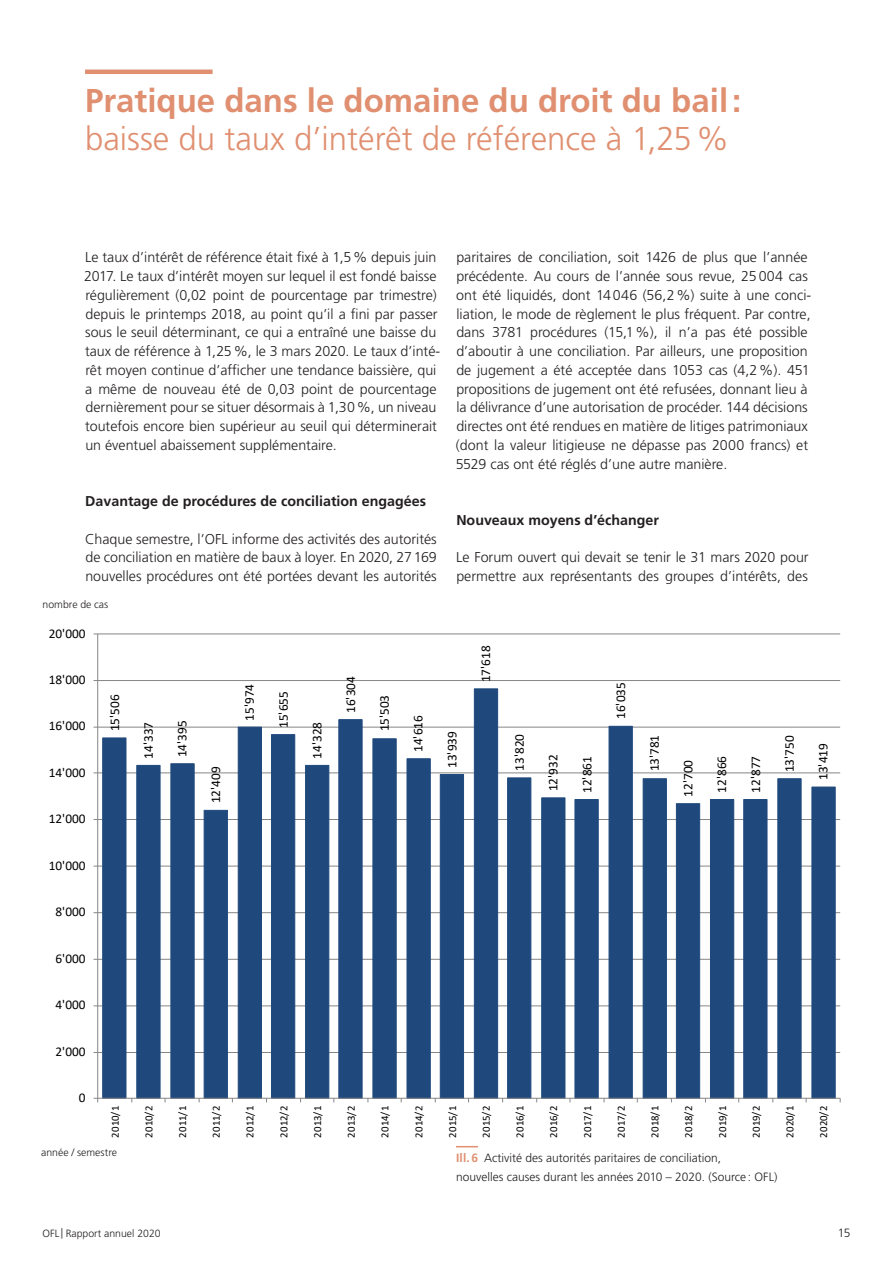
<style>
.page{position:relative;width:893px;height:1263px;background:#fff}
.page>*{position:absolute;margin:0;border:0;box-sizing:border-box;transform-origin:0 0}
.Titel_1{font:300 33px/37.5px "Frutiger LT Std";color:#e09071}
.Text{font:300 14.25px/18.8px "Frutiger LT Std";color:#231f20}
.Titel_3{font:700 14.25px "Frutiger LT Std";color:#231f20}
.t1{font:13.35px "Calibri";letter-spacing:-.005em;color:#000}
.Legenden{font:300 12px "Frutiger LT Std";color:#231f20}
.t2{font:10.8px "Calibri";letter-spacing:.03em;color:#000}
.Beschriftung_Grafik{font:300 10.5px "Frutiger LT Std";color:#231f20}
.s1{font-weight:700}
.s2{font-weight:700;color:#e09071}
</style>
<div class="page">
<svg style="left:456px;top:1146px;width:22px;height:1px"></svg>
<hr style="left:85px;top:70px;width:128px;height:4px;background:#e09071">
<hr style="left:98px;top:1052px;width:742px;height:1px;background:#868686">
<hr style="left:98px;top:1005px;width:742px;height:1px;background:#868686">
<hr style="left:98px;top:959px;width:742px;height:1px;background:#868686">
<hr style="left:98px;top:912px;width:742px;height:1px;background:#868686">
<hr style="left:98px;top:866px;width:742px;height:1px;background:#868686">
<hr style="left:98px;top:819px;width:742px;height:1px;background:#868686">
<hr style="left:98px;top:772px;width:742px;height:1px;background:#868686">
<hr style="left:98px;top:727px;width:742px;height:1px;background:#868686">
<hr style="left:98px;top:680px;width:742px;height:1px;background:#868686">
<hr style="left:98px;top:633px;width:742px;height:1px;background:#868686">
<svg style="left:102px;top:688px;width:734px;height:410px"></svg>
<hr style="left:97px;top:634px;width:1px;height:464px;background:#868686">
<hr style="left:98px;top:1098px;width:742px;height:1px;background:#868686">
<p class="Titel_1" style="left:85px;top:83px;width:658px"><span class="s1">Pratique dans le domaine du droit du bail: </span>baisse du taux d’intérêt de référence à 1,25%</p>
<p class="Text" style="left:84px;top:248px;width:358px">Le taux d’intérêt de référence était fixé à 1,5% depuis juin 2017. Le taux d’intérêt moyen sur lequel il est fondé baisse régulièrement (0,02 point de pourcentage par trimestre) depuis le printemps 2018, au point qu’il a fini par passer sous le seuil déterminant, ce qui a entraîné une baisse du taux de référence à 1,25%, le 3 mars 2020. Le taux d’inté&shy;rêt moyen continue d’afficher une tendance baissière, qui a même de nouveau été de 0,03 point de pourcentage dernièrement pour se situer désormais à 1,30%, un niveau toutefois encore bien supérieur au seuil qui déterminerait un éventuel abaissement supplémentaire.</p>
<p class="Titel_3" style="left:85px;top:493px;width:342px">Davantage de procédures de conciliation engagées</p>
<p class="Text" style="left:85px;top:529px;width:353px;text-align:justify">Chaque semestre, l’OFL informe des activités des autorités de conciliation en matière de baux à loyer. En 2020, 27169 nouvelles procédures ont été portées devant les autorités</p>
<p class="Beschriftung_Grafik" style="left:43px;top:598px;width:67px">nombre de cas</p>
<p class="t1" style="left:49px;top:624px;width:38px">20'000</p>
<p class="Text" style="left:456px;top:248px;width:357px">paritaires de conciliation, soit 1426 de plus que l’année précédente. Au cours de l’année sous revue, 25004 cas ont été liquidés, dont 14046 (56,2%) suite à une conci&shy;liation, le mode de règlement le plus fréquent. Par contre, dans 3781 procédures (15,1%), il n’a pas été possible d’aboutir à une conciliation. Par ailleurs, une proposition de jugement a été acceptée dans 1053 cas (4,2%). 451 propositions de jugement ont été refusées, donnant lieu à la délivrance d’une autorisation de procéder. 144 décisions directes ont été rendues en matière de litiges patrimoniaux (dont la valeur litigieuse ne dépasse pas 2000 francs) et 5529 cas ont été réglés d’une autre manière.</p>
<p class="Titel_3" style="left:456px;top:511px;width:204px">Nouveaux moyens d’échanger</p>
<p class="Text" style="left:456px;top:548px;width:354px">Le Forum ouvert qui devait se tenir le 31 mars 2020 pour permettre aux représentants des groupes d’intérêts, des</p>
<p class="t1" style="left:49px;top:670px;width:38px">18'000</p>
<p class="t1" style="left:49px;top:717px;width:38px">16'000</p>
<p class="t1" style="left:49px;top:763px;width:38px">14'000</p>
<p class="t1" style="left:49px;top:810px;width:38px">12'000</p>
<p class="t1" style="left:49px;top:856px;width:38px">10'000</p>
<p class="t1" style="left:56px;top:903px;width:32px">8'000</p>
<p class="t1" style="left:56px;top:949px;width:32px">6'000</p>
<p class="t1" style="left:56px;top:995px;width:32px">4'000</p>
<p class="t1" style="left:56px;top:1042px;width:32px">2'000</p>
<p class="t1" style="left:79px;top:1088px;width:8px">0</p>
<p class="t1" style="left:105px;top:731px;width:38px;rotate:-90deg">15'506</p>
<p class="t1" style="left:139px;top:758px;width:38px;rotate:-90deg">14'337</p>
<p class="t1" style="left:173px;top:757px;width:38px;rotate:-90deg">14'395</p>
<p class="t1" style="left:207px;top:803px;width:38px;rotate:-90deg">12'409</p>
<p class="t1" style="left:240px;top:720px;width:38px;rotate:-90deg">15'974</p>
<p class="t1" style="left:274px;top:728px;width:38px;rotate:-90deg">15'655</p>
<p class="t1" style="left:308px;top:759px;width:38px;rotate:-90deg">14'328</p>
<p class="t1" style="left:341px;top:713px;width:38px;rotate:-90deg">16'304</p>
<p class="t1" style="left:375px;top:731px;width:38px;rotate:-90deg">15'503</p>
<p class="t1" style="left:409px;top:752px;width:38px;rotate:-90deg">14'616</p>
<p class="t1" style="left:443px;top:768px;width:38px;rotate:-90deg">13'939</p>
<p class="t1" style="left:476px;top:682px;width:38px;rotate:-90deg">17'618</p>
<p class="t1" style="left:510px;top:770px;width:38px;rotate:-90deg">13'820</p>
<p class="t1" style="left:544px;top:791px;width:38px;rotate:-90deg">12'932</p>
<p class="t1" style="left:578px;top:793px;width:38px;rotate:-90deg">12'861</p>
<p class="t1" style="left:611px;top:719px;width:38px;rotate:-90deg">16'035</p>
<p class="t1" style="left:645px;top:771px;width:38px;rotate:-90deg">13'781</p>
<p class="t1" style="left:679px;top:797px;width:38px;rotate:-90deg">12'700</p>
<p class="t1" style="left:713px;top:793px;width:38px;rotate:-90deg">12'866</p>
<p class="t1" style="left:746px;top:792px;width:38px;rotate:-90deg">12'877</p>
<p class="t1" style="left:780px;top:772px;width:38px;rotate:-90deg">13'750</p>
<p class="t1" style="left:814px;top:780px;width:38px;rotate:-90deg">13'419</p>
<p class="t2" style="left:108px;top:1138px;width:34px;rotate:-90deg">2010/1</p>
<p class="t2" style="left:141px;top:1138px;width:34px;rotate:-90deg">2010/2</p>
<p class="t2" style="left:175px;top:1138px;width:34px;rotate:-90deg">2011/1</p>
<p class="t2" style="left:209px;top:1138px;width:34px;rotate:-90deg">2011/2</p>
<p class="t2" style="left:243px;top:1138px;width:34px;rotate:-90deg">2012/1</p>
<p class="t2" style="left:276px;top:1138px;width:34px;rotate:-90deg">2012/2</p>
<p class="t2" style="left:310px;top:1138px;width:34px;rotate:-90deg">2013/1</p>
<p class="t2" style="left:344px;top:1138px;width:34px;rotate:-90deg">2013/2</p>
<p class="t2" style="left:377px;top:1138px;width:34px;rotate:-90deg">2014/1</p>
<p class="t2" style="left:411px;top:1138px;width:34px;rotate:-90deg">2014/2</p>
<p class="t2" style="left:445px;top:1138px;width:34px;rotate:-90deg">2015/1</p>
<p class="t2" style="left:479px;top:1138px;width:34px;rotate:-90deg">2015/2</p>
<p class="t2" style="left:512px;top:1138px;width:34px;rotate:-90deg">2016/1</p>
<p class="t2" style="left:546px;top:1138px;width:34px;rotate:-90deg">2016/2</p>
<p class="t2" style="left:580px;top:1138px;width:34px;rotate:-90deg">2017/1</p>
<p class="t2" style="left:614px;top:1138px;width:34px;rotate:-90deg">2017/2</p>
<p class="t2" style="left:647px;top:1138px;width:34px;rotate:-90deg">2018/1</p>
<p class="t2" style="left:681px;top:1138px;width:34px;rotate:-90deg">2018/2</p>
<p class="t2" style="left:715px;top:1138px;width:34px;rotate:-90deg">2019/1</p>
<p class="t2" style="left:749px;top:1138px;width:34px;rotate:-90deg">2019/2</p>
<p class="t2" style="left:782px;top:1138px;width:34px;rotate:-90deg">2020/1</p>
<p class="t2" style="left:816px;top:1138px;width:34px;rotate:-90deg">2020/2</p>
<p class="Beschriftung_Grafik" style="left:41px;top:1146px;width:77px">année / semestre</p>
<p class="Legenden" style="left:456px;top:1151px;width:267px"><span class="s2">Ill.6</span> Activité des autorités paritaires de conciliation,</p>
<p class="Legenden" style="left:456px;top:1170px;width:323px">nouvelles causes durant les années 2010 – 2020. (Source : OFL)</p>
<p class="Beschriftung_Grafik" style="left:43px;top:1227px;width:120px">OFL | Rapport annuel 2020</p>
<p class="Legenden" style="left:838px;top:1226px;width:14px">15</p>
</div>
